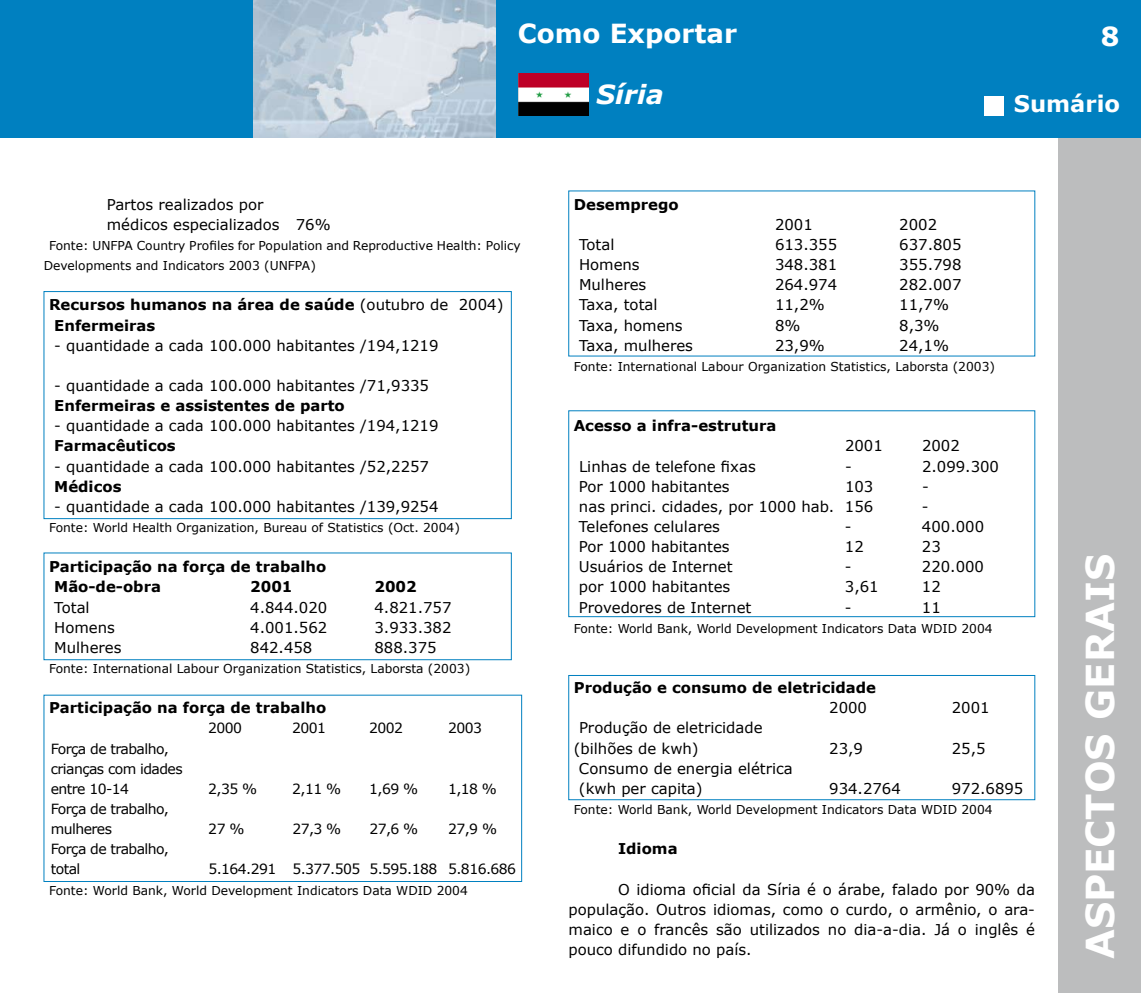
<style>
.page{position:relative;width:1141px;height:993px;background:#fff}
.page>*{position:absolute;margin:0;border:0;box-sizing:border-box;transform-origin:0 0}
.t1{font:700 38.5px "Verdana";color:#fff}
.t2{font:700 26.25px "Verdana";color:#fff}
.t3{font:italic 700 26.25px "Verdana";color:#fff}
.t4{font:700 22.75px "Verdana";color:#fff}
.t5{font:14.88px/20.1px "Verdana";color:#000}
.t6{font:700 14.88px/20.1px "Verdana";color:#000}
.t7{font:14px/20.1px "Verdana";letter-spacing:-.04em;color:#000}
.t8{font:12.25px/20.1px "Verdana";color:#000}
.s1{font-weight:400}
</style>
<div class="page">
<div style="left:1058px;top:0;width:83px;height:992px;background:#bcbdbe"></div>
<div style="left:0;top:0;width:1141px;height:137px;background:#0080c0"></div>
<img style="left:254px;top:0;width:242px;height:138px">
<div style="left:984px;top:96px;width:19px;height:19px;background:#fff"></div>
<img style="left:518px;top:74px;width:70px;height:41px">
<div style="left:44px;top:291px;width:468px;height:227px;border:1px solid #0080c0"></div>
<div style="left:568px;top:675px;width:467px;height:124px;border:1px solid #0080c0"></div>
<h2 class="t2" style="left:518px;top:17px;width:221px">Como Exportar</h2>
<h2 class="t3" style="left:596px;top:77px;width:69px">Síria</h2>
<h3 class="t4" style="left:1014px;top:89px;width:108px">Sumário</h3>
<p class="t5" style="left:107px;top:194px;width:225px">Partos realizados por<br>médicos especializados 76%</p>
<p class="t8" style="left:44px;top:235px;width:479px;text-indent:5px">Fonte: UNFPA Country Profiles for Population and Reproductive Health: Policy<br>Developments and Indicators 2003 (UNFPA)</p>
<p class="t6" style="left:54px;top:294px;width:451px;text-indent:-5px">Recursos humanos na área de saúde <span class="s1">(outubro de 2004)<br></span>Enfermeiras</p>
<p class="t5" style="left:54px;top:334px;width:386px">- quantidade a cada 100.000 habitantes /194,1219</p>
<p class="t5" style="left:54px;top:375px;width:376px">- quantidade a cada 100.000 habitantes /71,9335</p>
<p class="t6" style="left:54px;top:395px;width:292px">Enfermeiras e assistentes de parto</p>
<p class="t5" style="left:54px;top:415px;width:386px">- quantidade a cada 100.000 habitantes /194,1219</p>
<p class="t6" style="left:54px;top:435px;width:123px">Farmacêuticos</p>
<p class="t5" style="left:54px;top:455px;width:376px">- quantidade a cada 100.000 habitantes /52,2257</p>
<p class="t6" style="left:54px;top:475px;width:69px">Médicos</p>
<p class="t5" style="left:54px;top:495px;width:386px">- quantidade a cada 100.000 habitantes /139,9254</p>
<p class="t8" style="left:49px;top:517px;width:412px">Fonte: World Health Organization, Bureau of Statistics (Oct. 2004)</p>
<p class="t6" style="left:54px;top:556px;width:273px;text-indent:-5px">Participação na força de trabalho<br>Mão-de-obra</p>
<p class="t6" style="left:250px;top:576px;width:36px">20012</p>
<p class="t6" style="left:385px;top:576px;width:31px">002</p>
<p class="t5" style="left:54px;top:596px;width:37px">Total</p>
<p class="t5" style="left:250px;top:596px;width:79px">4.844.020</p>
<p class="t5" style="left:374px;top:596px;width:79px">4.821.757</p>
<p class="t5" style="left:54px;top:616px;width:62px">Homens</p>
<p class="t5" style="left:250px;top:616px;width:79px">4.001.562</p>
<p class="t5" style="left:374px;top:616px;width:79px">3.933.382</p>
<p class="t5" style="left:54px;top:636px;width:69px">Mulheres</p>
<p class="t5" style="left:250px;top:636px;width:64px">842.458</p>
<p class="t5" style="left:374px;top:636px;width:64px">888.375</p>
<p class="t8" style="left:49px;top:658px;width:423px">Fonte: International Labour Organization Statistics, Laborsta (2003)</p>
<p class="t6" style="left:49px;top:697px;width:279px">Participação na força de trabalho</p>
<p class="t7" style="left:208px;top:717px;width:35px">2000</p>
<p class="t7" style="left:292px;top:717px;width:35px">2001</p>
<p class="t7" style="left:369px;top:717px;width:35px">2002</p>
<p class="t7" style="left:448px;top:717px;width:35px">2003</p>
<p class="t7" style="left:51px;top:737px;width:133px">Força de trabalho, crianças com idades entre 10-14</p>
<p class="t7" style="left:208px;top:778px;width:50px">2,35 %</p>
<p class="t7" style="left:292px;top:778px;width:50px">2,11 %</p>
<p class="t7" style="left:369px;top:778px;width:50px">1,69 %</p>
<p class="t7" style="left:448px;top:778px;width:50px">1,18 %</p>
<p class="t7" style="left:51px;top:798px;width:120px">Força de trabalho, mulheres</p>
<p class="t7" style="left:208px;top:818px;width:38px">27 %</p>
<p class="t7" style="left:292px;top:818px;width:50px">27,3 %</p>
<p class="t7" style="left:369px;top:818px;width:50px">27,6 %</p>
<p class="t7" style="left:448px;top:818px;width:50px">27,9 %</p>
<p class="t7" style="left:51px;top:838px;width:120px">Força de trabalho, total</p>
<p class="t7" style="left:208px;top:858px;width:309px">5.164.291 5.377.505 5.595.188 5.816.686</p>
<p class="t8" style="left:49px;top:879px;width:420px">Fonte: World Bank, World Development Indicators Data WDID 2004</p>
<p class="t6" style="left:574px;top:194px;width:106px">Desemprego</p>
<p class="t5" style="left:775px;top:214px;width:39px">2001</p>
<p class="t5" style="left:899px;top:214px;width:39px">2002</p>
<p class="t5" style="left:579px;top:234px;width:37px">Total</p>
<p class="t5" style="left:775px;top:234px;width:64px">613.355</p>
<p class="t5" style="left:899px;top:234px;width:64px">637.805</p>
<p class="t5" style="left:579px;top:254px;width:62px">Homens</p>
<p class="t5" style="left:775px;top:254px;width:64px">348.381</p>
<p class="t5" style="left:899px;top:254px;width:64px">355.798</p>
<p class="t5" style="left:579px;top:274px;width:69px">Mulheres</p>
<p class="t5" style="left:775px;top:274px;width:64px">264.974</p>
<p class="t5" style="left:899px;top:274px;width:64px">282.007</p>
<p class="t5" style="left:579px;top:294px;width:80px">Taxa, total</p>
<p class="t5" style="left:775px;top:294px;width:51px">11,2%</p>
<p class="t5" style="left:899px;top:294px;width:51px">11,7%</p>
<p class="t5" style="left:579px;top:314px;width:105px">Taxa, homens</p>
<p class="t5" style="left:775px;top:314px;width:27px">8%</p>
<p class="t5" style="left:899px;top:314px;width:42px">8,3%</p>
<p class="t5" style="left:579px;top:334px;width:115px">Taxa, mulheres</p>
<p class="t5" style="left:775px;top:334px;width:51px">23,9%</p>
<p class="t5" style="left:899px;top:334px;width:51px">24,1%</p>
<p class="t8" style="left:574px;top:356px;width:423px">Fonte: International Labour Organization Statistics, Laborsta (2003)</p>
<p class="t6" style="left:574px;top:415px;width:204px">Acesso a infra-estrutura</p>
<p class="t5" style="left:845px;top:435px;width:39px">2001</p>
<p class="t5" style="left:922px;top:435px;width:39px">2002</p>
<p class="t5" style="left:579px;top:455px;width:178px">Linhas de telefone fixas</p>
<p class="t5" style="left:845px;top:455px;width:8px">-</p>
<p class="t5" style="left:922px;top:455px;width:79px">2.099.300</p>
<p class="t5" style="left:579px;top:475px;width:152px">Por 1000 habitantes</p>
<p class="t5" style="left:845px;top:475px;width:30px">103</p>
<p class="t5" style="left:922px;top:475px;width:8px">-</p>
<p class="t5" style="left:579px;top:495px;width:296px">nas princi. cidades, por 1000 hab. 156</p>
<p class="t5" style="left:922px;top:495px;width:8px">-</p>
<p class="t5" style="left:579px;top:516px;width:143px">Telefones celulares</p>
<p class="t5" style="left:845px;top:516px;width:8px">-</p>
<p class="t5" style="left:922px;top:516px;width:64px">400.000</p>
<p class="t5" style="left:579px;top:536px;width:152px">Por 1000 habitantes</p>
<p class="t5" style="left:845px;top:536px;width:20px">12</p>
<p class="t5" style="left:922px;top:536px;width:20px">23</p>
<p class="t5" style="left:579px;top:556px;width:155px">Usuários de Internet</p>
<p class="t5" style="left:845px;top:556px;width:8px">-</p>
<p class="t5" style="left:922px;top:556px;width:64px">220.000</p>
<p class="t5" style="left:579px;top:576px;width:153px">por 1000 habitantes</p>
<p class="t5" style="left:845px;top:576px;width:35px">3,61</p>
<p class="t5" style="left:922px;top:576px;width:20px">12</p>
<p class="t5" style="left:579px;top:596px;width:174px">Provedores de Internet</p>
<p class="t5" style="left:845px;top:596px;width:8px">-</p>
<p class="t5" style="left:922px;top:596px;width:20px">11</p>
<p class="t8" style="left:574px;top:617px;width:420px">Fonte: World Bank, World Development Indicators Data WDID 2004</p>
<p class="t6" style="left:574px;top:677px;width:304px">Produção e consumo de eletricidade</p>
<p class="t5" style="left:829px;top:697px;width:39px">2000</p>
<p class="t5" style="left:952px;top:697px;width:39px">2001</p>
<p class="t5" style="left:574px;top:717px;width:190px;text-indent:5px">Produção de eletricidade (bilhões de kwh)</p>
<p class="t5" style="left:829px;top:737px;width:35px">23,9</p>
<p class="t5" style="left:952px;top:737px;width:35px">25,5</p>
<p class="t5" style="left:579px;top:757px;width:215px">Consumo de energia elétrica (kwh per capita)</p>
<p class="t5" style="left:829px;top:777px;width:73px">934.2764</p>
<p class="t5" style="left:952px;top:777px;width:73px">972.6895</p>
<p class="t8" style="left:574px;top:798px;width:420px">Fonte: World Bank, World Development Indicators Data WDID 2004</p>
<p class="t6" style="left:618px;top:838px;width:61px">Idioma</p>
<p class="t5" style="left:568px;top:878px;width:468px;text-align:justify;text-indent:50px">O idioma oficial da Síria é o árabe, falado por 90% da população. Outros idiomas, como o curdo, o armênio, o ara&shy;maico e o francês são utilizados no dia-a-dia. Já o inglês é pouco difundido no país.</p>
<h1 class="t1" style="left:1076px;top:958px;width:406px;rotate:-90deg">ASPECTOS GERAIS</h1>
</div>
